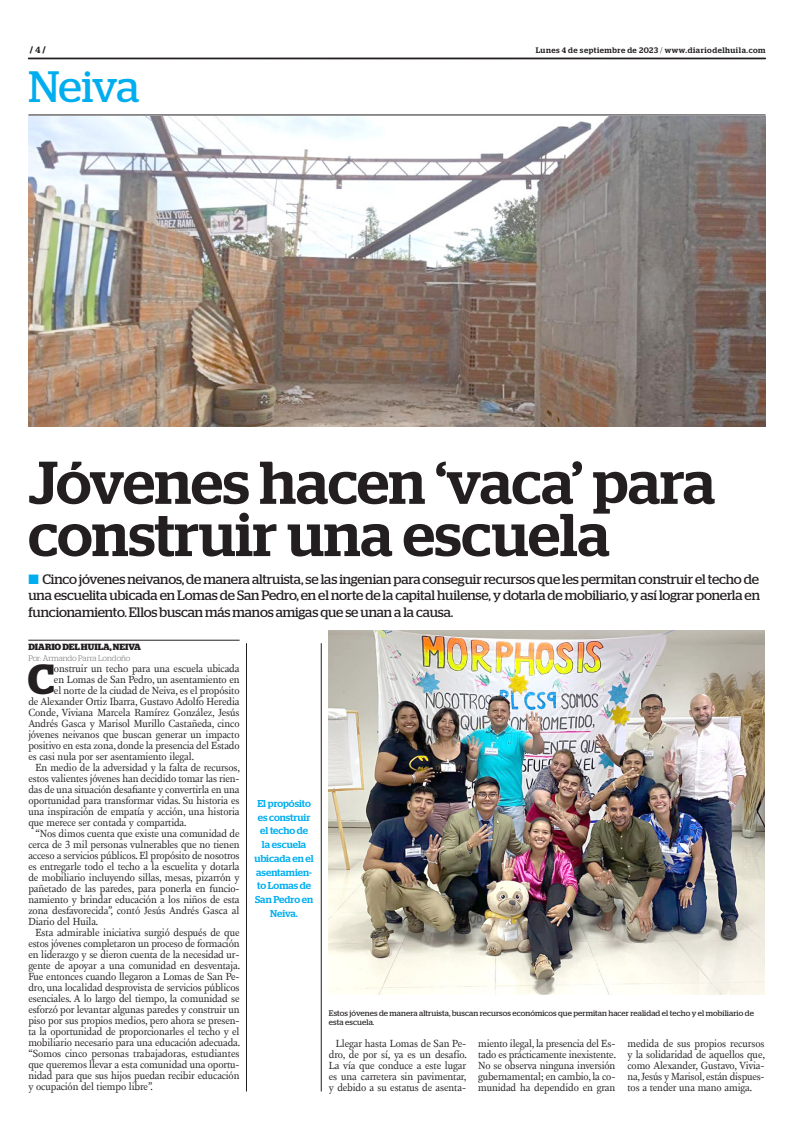
<style>
.page{position:relative;width:801px;height:1134px;background:#fff}
.page>*{position:absolute;margin:0;border:0;box-sizing:border-box;transform-origin:0 0}
.TITULO{font:500 60.2px/52.2px "Stag";color:#231f20}
.t1{font:43.9px "Stag";letter-spacing:-.025em;color:#00aeef}
.TEXTO_UNO{font:600 42px "Stag";color:#231f20}
.SUMARIO{font:13.7px/16.5px "Stag";letter-spacing:-.01em;color:#231f20;text-align:justify}
.TEXTO{font:10.6px/11px "New Fournier BP";letter-spacing:-.01em;color:#231f20;text-align:justify}
.TEXTO_UNO-2{font:10.6px "New Fournier BP";letter-spacing:-.01em;color:#231f20}
.DESTACADO_AZUL{font:500 10px/13.7px "Stag";color:#00aeef;text-align:center}
.CREDITO_1{font:700 9px "Stag";color:#231f20}
.PIE_DE_FOTO{font:8px/9px "Stag";letter-spacing:.01em;color:#231f20}
.t2{font:500 8px "Stag";letter-spacing:.06em;color:#231f20}
.CREDITO_2{font:300 8px "Stag";letter-spacing:-.005em;color:#6c6d70}
.s1{font-weight:500}
.s2{font-weight:300}
.s3{color:#00aeef}
</style>
<div class="page">
<hr style="left:28px;top:115px;width:737px;height:1px;background:#231f20">
<svg style="left:28px;top:58px;width:737px;height:1px"></svg>
<hr style="left:28px;top:640px;width:212px;height:1px;background:#231f20">
<img style="left:28px;top:117px;width:737px;height:310px">
<img style="left:329px;top:630px;width:436px;height:364px">
<hr style="left:246px;top:643px;width:1px;height:448px;background:#231f20">
<hr style="left:321px;top:643px;width:1px;height:448px;background:#231f20">
<p class="CREDITO_1" style="left:30px;top:45px;width:17px">/ <span class="s1">4</span> /</p>
<p class="t2" style="left:536px;top:45px;width:231px">Lunes 4 de septiembre de 2023 <span class="s2">/</span> www.diariodelhuila.com</p>
<p class="t1" style="left:28px;top:62px;width:113px">Neiva</p>
<p class="TITULO" style="left:28px;top:456px;width:688px">Jóvenes hacen ‘vaca’ para construir una escuela</p>
<p class="SUMARIO" style="left:28px;top:570px;width:733px"><span class="s3">■</span> Cinco jóvenes neivanos, de manera altruista, se las ingenian para conseguir recursos que les permitan construir el techo de una escuelita ubicada en Lomas de San Pedro, en el norte de la capital huilense, y dotarla de mobiliario, y así lograr ponerla en funcionamiento. Ellos buscan más manos amigas que se unan a la causa.</p>
<p class="CREDITO_1" style="left:28px;top:642px;width:114px">DIARIO DEL HUILA, NEIVA</p>
<p class="CREDITO_2" style="left:28px;top:654px;width:104px">Por: Armando Parra Londoño</p>
<p class="TEXTO_UNO" style="left:28px;top:655px;width:28px">C</p>
<p class="TEXTO_UNO-2" style="left:54px;top:662px;width:187px">onstruir un techo para una escuela ubicada</p>
<p class="TEXTO_UNO-2" style="left:54px;top:673px;width:187px">en Lomas de San Pedro, un asentamiento en</p>
<p class="TEXTO_UNO-2" style="left:54px;top:684px;width:187px">el norte de la ciudad de Neiva, es el propósito</p>
<p class="TEXTO_UNO-2" style="left:28px;top:695px;width:213px">de Alexander Ortiz Ibarra, Gustavo Adolfo Heredia</p>
<p class="TEXTO_UNO-2" style="left:28px;top:706px;width:213px">Conde, Viviana Marcela Ramírez González, Jesús</p>
<p class="TEXTO_UNO-2" style="left:28px;top:717px;width:213px">Andrés Gasca y Marisol Murillo Castañeda, cinco</p>
<p class="TEXTO_UNO-2" style="left:28px;top:728px;width:213px">jóvenes neivanos que buscan generar un impacto</p>
<p class="TEXTO_UNO-2" style="left:28px;top:739px;width:213px">positivo en esta zona, donde la presencia del Estado</p>
<p class="TEXTO_UNO-2" style="left:28px;top:750px;width:167px">es casi nula por ser asentamiento ilegal.</p>
<p class="TEXTO" style="left:28px;top:762px;width:213px;text-indent:7px">En medio de la adversidad y la falta de recursos, estos valientes jóvenes han decidido tomar las rien&shy;das de una situación desafiante y convertirla en una oportunidad para transformar vidas. Su historia es una inspiración de empatía y acción, una historia que merece ser contada y compartida.</p>
<p class="TEXTO" style="left:28px;top:828px;width:213px;text-indent:7px">“Nos dimos cuenta que existe una comunidad de cerca de 3 mil personas vulnerables que no tienen acceso a servicios públicos. El propósito de nosotros es entregarle todo el techo a la escuelita y dotarla de mobiliario incluyendo sillas, mesas, pizarrón y pañetado de las paredes, para ponerla en funcio&shy;namiento y brindar educación a los niños de esta zona desfavorecida”, contó Jesús Andrés Gasca al Diario del Huila.</p>
<p class="TEXTO" style="left:28px;top:927px;width:213px;text-indent:7px">Esta admirable iniciativa surgió después de que estos jóvenes completaron un proceso de formación en liderazgo y se dieron cuenta de la necesidad ur&shy;gente de apoyar a una comunidad en desventaja.<br>Fue entonces cuando llegaron a Lomas de San Pe&shy;dro, una localidad desprovista de servicios públicos esenciales. A lo largo del tiempo, la comunidad se esforzó por levantar algunas paredes y construir un piso por sus propios medios, pero ahora se presen&shy;ta la oportunidad de proporcionarles el techo y el mobiliario necesario para una educación adecuada. “Somos cinco personas trabajadoras, estudiantes que queremos llevar a esta comunidad una oportu&shy;nidad para que sus hijos puedan recibir educación y ocupación del tiempo libre”.</p>
<p class="DESTACADO_AZUL" style="left:255px;top:796px;width:61px">El propósito es construir el techo de<br>la escuela ubicada en el asentamien&shy;to Lomas de<br>San Pedro en<br>Neiva.</p>
<p class="PIE_DE_FOTO" style="left:329px;top:1009px;width:426px">Estos jóvenes de manera altruista, buscan recursos económicos que permitan hacer realidad el techo y el mobiliario de esta escuela.</p>
<p class="TEXTO" style="left:329px;top:1038px;width:139px;text-indent:7px">Llegar hasta Lomas de San Pe&shy;dro, de por sí, ya es un desafío.<br>La vía que conduce a este lugar es una carretera sin pavimentar, y debido a su estatus de asenta-</p>
<p class="TEXTO" style="left:478px;top:1038px;width:139px">miento ilegal, la presencia del Es&shy;tado es prácticamente inexistente.<br>No se observa ninguna inversión gubernamental; en cambio, la co&shy;munidad ha dependido en gran</p>
<p class="TEXTO" style="left:627px;top:1038px;width:139px">medida de sus propios recursos y la solidaridad de aquellos que, como Alexander, Gustavo, Vivia&shy;na, Jesús y Marisol, están dispues&shy;tos a tender una mano amiga.</p>
</div>
